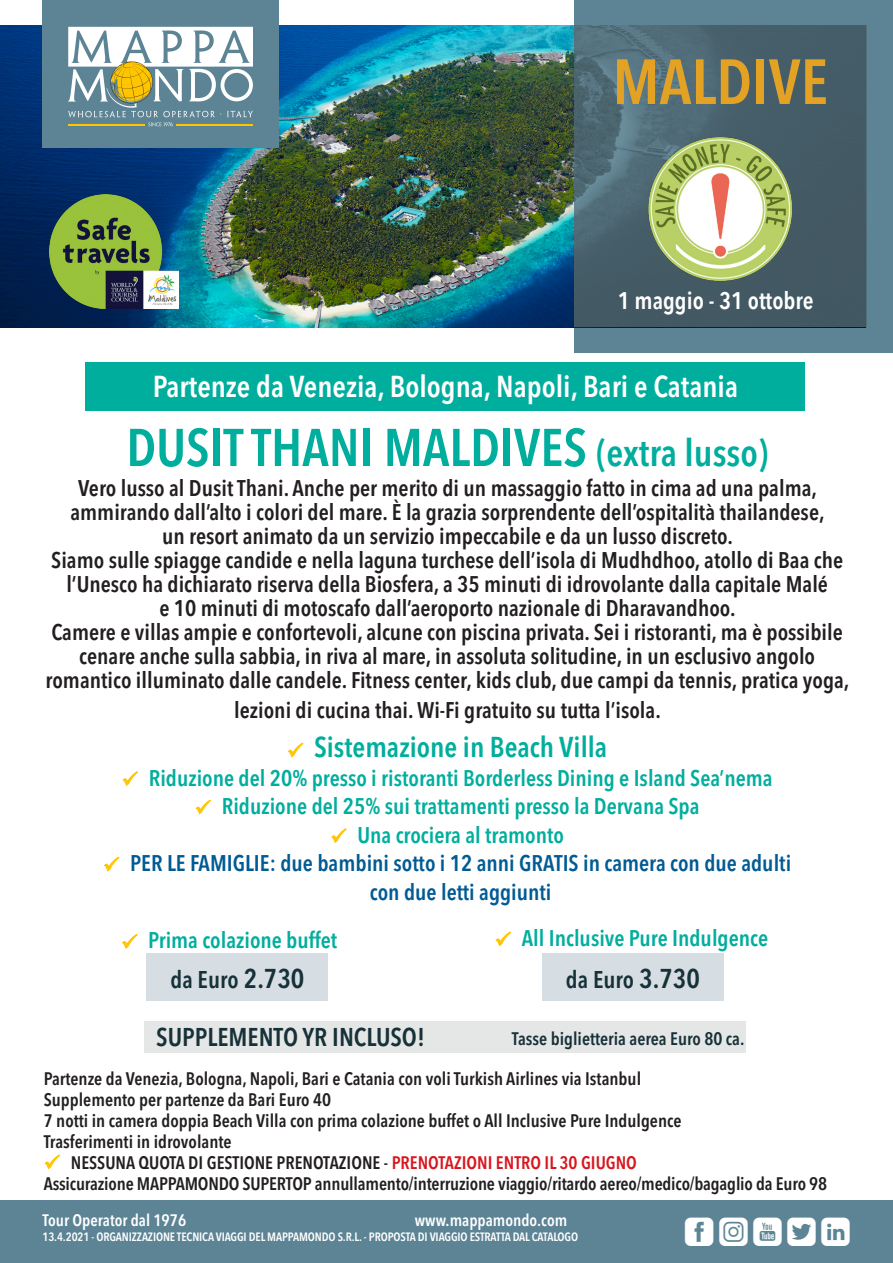
<style>
.page{position:relative;width:893px;height:1263px;background:#fff}
.page>*{position:absolute;margin:0;border:0;box-sizing:border-box;transform-origin:0 0}
.t1{font:600 condensed 63px "Avenir Next LT Pro";color:#e4a225}
.t2{font:600 condensed 52.5px "Avenir Next LT Pro";color:#00ae9d}
.t3{font:36px "Mappamondoutil";letter-spacing:.125em;color:#fff}
.t4{font:600 condensed 30px "Avenir Next LT Pro";color:#fff}
.t5{font:600 condensed 28.5px "Avenir Next LT Pro";color:#00ae9d}
.t6{font:600 condensed 25.5px "Avenir Next LT Pro";color:#173138}
.t7{font:600 condensed 24px "Avenir Next LT Pro";color:#173138}
.t8{font:600 24px "Avenir Next Condensed";color:#fff}
.t9{font:600 condensed 22.5px/24px "Avenir Next LT Pro";color:#231f20;text-align:center}
.t10{font:600 condensed 22.5px "Avenir Next LT Pro";color:#00ae9d}
.t11{font:600 condensed 22.5px/28.5px "Avenir Next LT Pro";color:#005b94;text-align:center}
.t12{font:600 condensed 18px "Avenir Next LT Pro";color:#231f20}
.t13{font:600 condensed 18px "Avenir Next LT Pro";color:#173138}
.t14{font:600 condensed 16.5px "Avenir Next LT Pro";color:#fff}
.t15{font:600 condensed 12px "Avenir Next LT Pro";letter-spacing:-.01em;color:#fff}
.s1{font-size:37.5px}
.s2{font-size:27px}
.s3{color:#d7171f}
</style>
<div class="page">
<div style="left:0;top:1200px;width:893px;height:63px;background:#5c8495"></div>
<div style="left:574px;top:0;width:319px;height:353px;background:#5c8495"></div>
<img style="left:0;top:26px;width:574px;height:301px">
<div style="left:43px;top:0;width:236px;height:148px;background:#5c8495"></div>
<svg style="left:68px;top:27px;width:185px;height:99px"></svg>
<svg style="left:574px;top:26px;width:293px;height:301px;background:#49626d"></svg>
<img style="left:648px;top:135px;width:146px;height:148px">
<img style="left:49px;top:195px;width:130px;height:114px">
<div style="left:542px;top:953px;width:182px;height:48px;background:#d6dee3"></div>
<div style="left:147px;top:952px;width:181px;height:48px;background:#d6dee3"></div>
<div style="left:86px;top:362px;width:719px;height:49px;background:#00ae9d"></div>
<div style="left:144px;top:1022px;width:601px;height:31px;background:#e5e6e6"></div>
<svg style="left:287px;top:742px;width:17px;height:16px"></svg>
<svg style="left:122px;top:771px;width:17px;height:15px"></svg>
<svg style="left:195px;top:799px;width:17px;height:16px"></svg>
<svg style="left:331px;top:828px;width:16px;height:15px"></svg>
<svg style="left:104px;top:856px;width:16px;height:16px"></svg>
<svg style="left:44px;top:1154px;width:17px;height:16px"></svg>
<svg style="left:122px;top:934px;width:16px;height:15px"></svg>
<svg style="left:495px;top:931px;width:17px;height:16px"></svg>
<p class="t1" style="left:612px;top:44px;width:217px">MALDIVE</p>
<p class="t8" style="left:618px;top:279px;width:197px">1 maggio - 31 ottobre</p>
<p class="t4" style="left:153px;top:368px;width:587px">Partenze da Venezia, Bologna, Napoli, Bari e Catania</p>
<p class="t2" style="left:126px;top:416px;width:643px">DUSIT THANI MALDIVES <span class="s1">(extra lusso)</span></p>
<p class="t9" style="left:70px;top:476px;width:756px">Vero lusso al Dusit Thani. Anche per merito di un massaggio fatto in cima ad una palma, ammirando dall’alto i colori del mare. È la grazia sorprendente dell’ospitalità thailandese, un resort animato da un servizio impeccabile e da un lusso discreto.</p>
<p class="t9" style="left:51px;top:548px;width:793px">Siamo sulle spiagge candide e nella laguna turchese dell’isola di Mudhdhoo, atollo di Baa che l’Unesco ha dichiarato riserva della Biosfera, a 35 minuti di idrovolante dalla capitale Malé<br>e 10 minuti di motoscafo dall’aeroporto nazionale di Dharavandhoo.</p>
<p class="t9" style="left:46px;top:620px;width:805px">Camere e villas ampie e confortevoli, alcune con piscina privata. Sei i ristoranti, ma è possibile cenare anche sulla sabbia, in riva al mare, in assoluta solitudine, in un esclusivo angolo romantico illuminato dalle candele. Fitness center, kids club, due campi da tennis, pratica yoga,</p>
<p class="t9" style="left:234px;top:698px;width:428px">lezioni di cucina thai. Wi-Fi gratuito su tutta l’isola.</p>
<p class="t5" style="left:314px;top:730px;width:295px">Sistemazione in Beach Villa</p>
<p class="t10" style="left:149px;top:764px;width:625px">Riduzione del 20% presso i ristoranti Borderless Dining e Island Sea’nema</p>
<p class="t10" style="left:222px;top:792px;width:479px">Riduzione del 25% sui trattamenti presso la Dervana Spa</p>
<p class="t10" style="left:357px;top:821px;width:208px">Una crociera al tramonto</p>
<p class="t11" style="left:130px;top:849px;width:663px">PER LE FAMIGLIE: due bambini sotto i 12 anni GRATIS in camera con due adulti con due letti aggiunti</p>
<p class="t10" style="left:148px;top:927px;width:190px">Prima colazione buffet</p>
<p class="t10" style="left:522px;top:924px;width:248px">All Inclusive Pure Indulgence</p>
<p class="t7" style="left:171px;top:965px;width:135px">da Euro <span class="s2">2.730</span></p>
<p class="t7" style="left:566px;top:965px;width:135px">da Euro <span class="s2">3.730</span></p>
<p class="t6" style="left:156px;top:1022px;width:270px">SUPPLEMENTO YR INCLUSO!</p>
<p class="t13" style="left:512px;top:1028px;width:234px">Tasse biglietteria aerea Euro 80 ca.</p>
<p class="t12" style="left:44px;top:1067px;width:599px">Partenze da Venezia, Bologna, Napoli, Bari e Catania con voli Turkish Airlines via Istanbul</p>
<p class="t12" style="left:44px;top:1088px;width:289px">Supplemento per partenze da Bari Euro 40</p>
<p class="t12" style="left:44px;top:1109px;width:639px">7 notti in camera doppia Beach Villa con prima colazione buffet o All Inclusive Pure Indulgence</p>
<p class="t12" style="left:44px;top:1130px;width:189px">Trasferimenti in idrovolante</p>
<p class="t12" style="left:71px;top:1151px;width:568px">NESSUNA QUOTA DI GESTIONE PRENOTAZIONE - <span class="s3">PRENOTAZIONI ENTRO IL 30 GIUGNO</span></p>
<p class="t12" style="left:44px;top:1172px;width:785px">Assicurazione MAPPAMONDO SUPERTOP annullamento/interruzione viaggio/ritardo aereo/medico/bagaglio da Euro 98</p>
<p class="t14" style="left:43px;top:1210px;width:145px">Tour Operator dal 1976</p>
<p class="t14" style="left:415px;top:1210px;width:154px">www.mappamondo.com</p>
<p class="t15" style="left:43px;top:1229px;width:537px">13.4.2021 - ORGANIZZAZIONE TECNICA VIAGGI DEL MAPPAMONDO S.R.L. - PROPOSTA DI VIAGGIO ESTRATTA DAL CATALOGO</p>
<p class="t3" style="left:685px;top:1212px;width:167px">fiytl</p>
</div>
